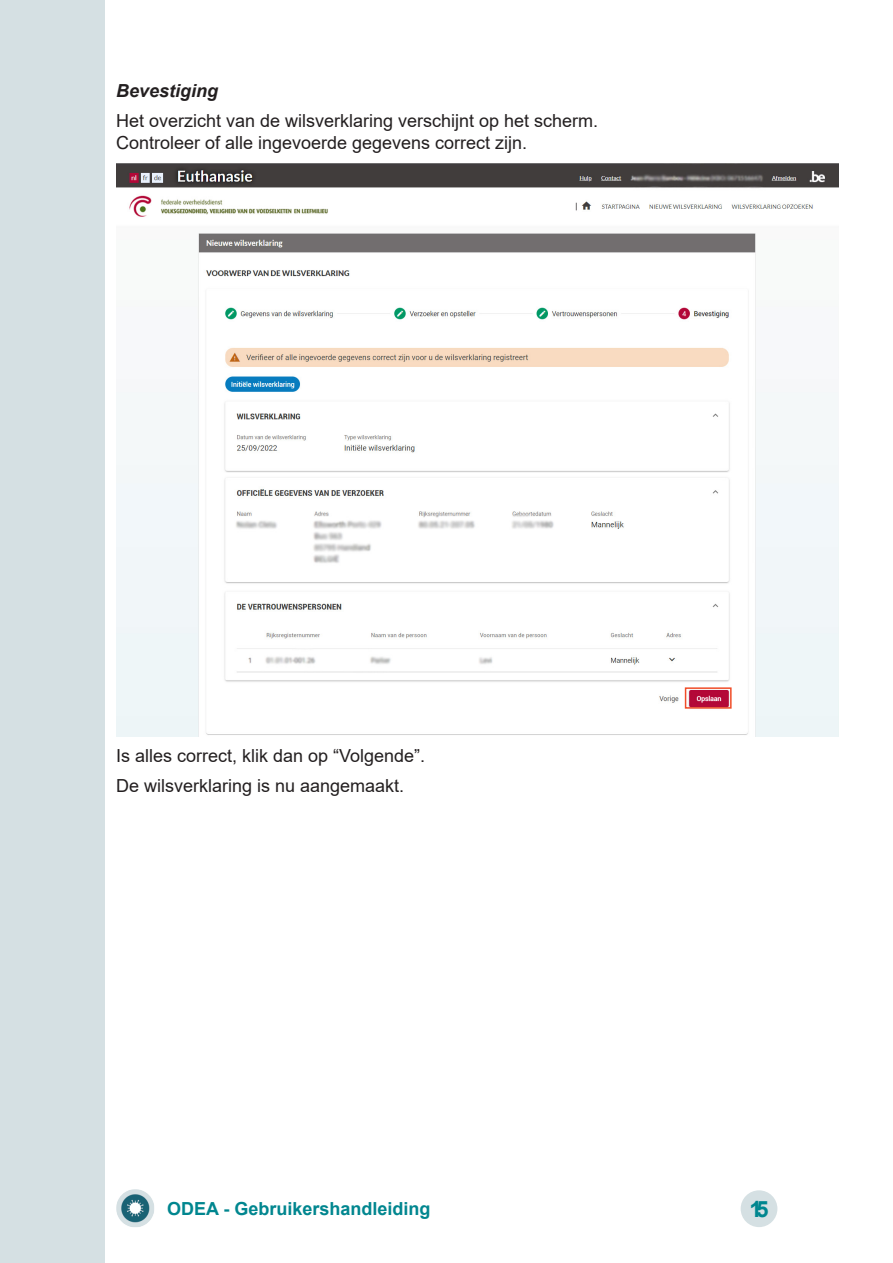
<style>
.page{position:relative;width:893px;height:1263px;background:#fff}
.page>*{position:absolute;margin:0;border:0;box-sizing:border-box;transform-origin:0 0}
.t1{font:700 22.5px "Arial";color:#00868f}
.Text{font:18px/21.6px "Arial";color:#231f20}
.t2{font:700 18px "Arial";color:#00868f}
.Text-2{font:italic 700 18px "Arial";color:#231f20}
</style>
<div class="page">
<img style="left:116px;top:1189px;width:38px;height:38px">
<div style="left:741px;top:1190px;width:36px;height:37px;background:#d5e0e3;border-radius:50%"></div>
<div style="left:0;top:0;width:105px;height:1263px;background:#d5e0e3"></div>
<img style="left:116px;top:163px;width:723px;height:310px">
<img style="left:116px;top:473px;width:723px;height:264px">
<div style="left:685px;top:687px;width:47px;height:22px;border:2px solid #f04d28"></div>
<p class="Text-2" style="left:116px;top:79px;width:104px">Bevestiging</p>
<p class="Text" style="left:116px;top:110px;width:484px">Het overzicht van de wilsverklaring verschijnt op het scherm.<br>Controleer of alle ingevoerde gegevens correct zijn.</p>
<p class="Text" style="left:116px;top:745px;width:311px">Is alles correct, klik dan op “Volgende”.</p>
<p class="Text" style="left:116px;top:775px;width:290px">De wilsverklaring is nu aangemaakt.</p>
<p class="t2" style="left:167px;top:1196px;width:265px">ODEA - Gebruikershandleiding</p>
<p class="t1" style="left:749px;top:1193px;width:21px">15</p>
</div>
